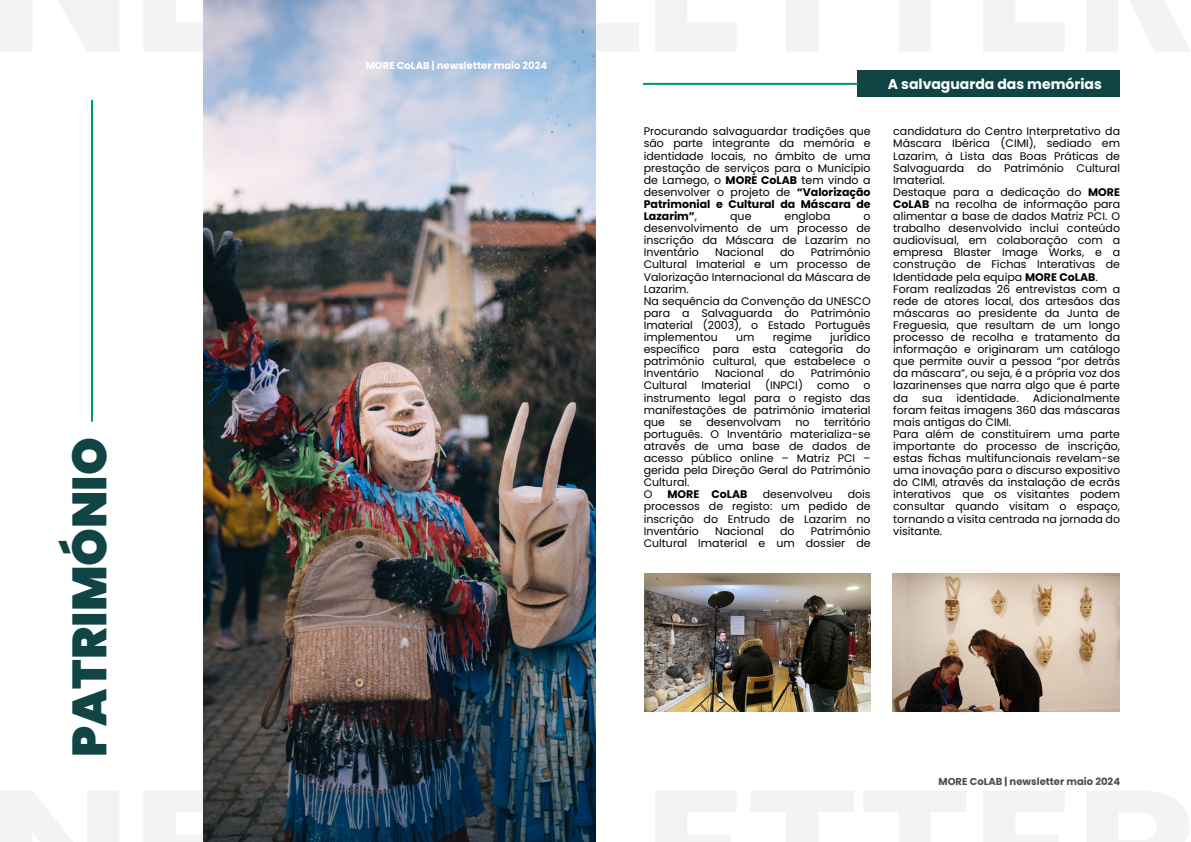
<style>
.page{position:relative;width:1191px;height:842px;background:#fff}
.page>*{position:absolute;margin:0;border:0;box-sizing:border-box;transform-origin:0 0}
.t1{font:900 48px "Poppins";color:#114545}
.t2{font:700 14px "Poppins";color:#fff}
.t3{font:11px/12.1px "Poppins";color:#000;text-align:justify}
.t4{font:700 11px "Poppins";color:#000}
.t5{font:700 10px "Poppins";color:#fff}
.t6{font:700 10px "Poppins";color:#4d4d4d}
.s1{font-weight:700}
</style>
<div class="page">
<img style="left:892px;top:574px;width:227px;height:137px">
<img style="left:644px;top:574px;width:226px;height:137px">
<hr style="left:91px;top:101px;width:2px;height:320px;background:#009a69">
<div style="left:857px;top:71px;width:263px;height:26px;background:#114545"></div>
<hr style="left:643px;top:83px;width:214px;height:2px;background:#009a69">
<img style="left:204px;top:0;width:391px;height:842px">
<h1 class="t1" style="left:56px;top:757px;width:321px;rotate:-90deg">PATRIMÓNIO</h1>
<p class="t5" style="left:358px;top:59px;width:157px">MORE CoLAB | newsletter març</p>
<p class="t5" style="left:366px;top:59px;width:183px">MORE CoLAB | newsletter maio 2024</p>
<p class="t3" style="left:643px;top:125px;width:228px">Procurando salvaguardar tradições que são parte integrante da memória e identidade locais, no âmbito de uma prestação de serviços para o Município de Lamego, o <span class="s1">MORE CoLAB</span> tem vindo a desenvolver o projeto de <span class="s1">“Valorização Patrimonial e Cultural da Máscara de Lazarim”</span>,</p>
<p class="t3" style="left:730px;top:210px;width:23px">que</p>
<p class="t3" style="left:784px;top:210px;width:47px">engloba</p>
<p class="t3" style="left:643px;top:210px;width:228px;text-indent:220px">o desenvolvimento de um processo de inscrição da Máscara de Lazarim no Inventário</p>
<p class="t3" style="left:643px;top:246px;width:228px;text-align:left;text-indent:167px">Património<br>Cultural Imaterial e um processo de<br>Valorização Internacional da Máscara de<br>Lazarim.<br>Na sequência da Convenção da UNESCO para a Salvaguarda do Património<br>Imaterial (2003), o Estado Português implementou</p>
<p class="t3" style="left:715px;top:246px;width:50px">Nacional</p>
<p class="t3" style="left:780px;top:246px;width:16px">do</p>
<p class="t3" style="left:643px;top:331px;width:228px;text-indent:186px">jurídico específico para esta categoria do património cultural, que estabelece o Inventário</p>
<p class="t3" style="left:736px;top:331px;width:20px">um</p>
<p class="t3" style="left:772px;top:331px;width:41px">regime</p>
<p class="t3" style="left:715px;top:367px;width:50px">Nacional</p>
<p class="t3" style="left:780px;top:367px;width:16px">do</p>
<p class="t3" style="left:811px;top:367px;width:61px">Património</p>
<p class="t3" style="left:643px;top:380px;width:45px">Cultural</p>
<p class="t3" style="left:701px;top:380px;width:51px">Imaterial</p>
<p class="t3" style="left:765px;top:380px;width:39px">(INPCI)</p>
<p class="t3" style="left:817px;top:380px;width:34px">como</p>
<p class="t3" style="left:643px;top:380px;width:228px;text-indent:220px">o instrumento legal para o registo das manifestações de património imaterial que</p>
<p class="t3" style="left:643px;top:416px;width:228px;text-align:left;text-indent:180px">território português. O Inventário materializa-se através de uma base de dados de acesso público online – Matriz PCI – gerida pela Direção Geral do Património<br>Cultural.<br>O</p>
<p class="t3" style="left:679px;top:416px;width:14px">se</p>
<p class="t3" style="left:706px;top:416px;width:76px">desenvolvam</p>
<p class="t3" style="left:795px;top:416px;width:16px">no</p>
<p class="t3" style="left:643px;top:488px;width:228px;text-indent:204px">dois processos de registo: um pedido de inscrição do Entrudo de Lazarim no Inventário</p>
<p class="t4" style="left:667px;top:487px;width:81px">MORE CoLAB</p>
<p class="t3" style="left:762px;top:488px;width:71px">desenvolveu</p>
<p class="t3" style="left:643px;top:525px;width:228px;text-align:right">Património<br>Cultural Imaterial e um dossier de</p>
<p class="t3" style="left:715px;top:525px;width:50px">Nacional</p>
<p class="t3" style="left:780px;top:525px;width:16px">do</p>
<p class="t2" style="left:888px;top:74px;width:215px">A salvaguarda das memórias</p>
<p class="t3" style="left:893px;top:125px;width:228px;text-align:left">candidatura do Centro Interpretativo da Máscara Ibérica (CIMI), sediado em Lazarim, à Lista das Boas Práticas de Salvaguarda do Património Cultural Imaterial.<br>Destaque para a dedicação do <span class="s1">MORE CoLAB</span> na recolha de informação para alimentar a base de dados Matriz PCI. O trabalho desenvolvido inclui conteúdo audiovisual, em colaboração com a empresa Blaster Image Works, e a construção de Fichas Interativas de Identidade pela equipa <span class="s1">MORE CoLAB</span>.<br>Foram realizadas 26 entrevistas com a rede de atores local, dos artesãos das máscaras ao presidente da Junta de Freguesia, que resultam de um longo processo de recolha e tratamento da informação e originaram um catálogo que permite ouvir a pessoa “por detrás da máscara”, ou seja, é a própria voz dos lazarinenses que narra algo que é parte da</p>
<p class="t3" style="left:893px;top:392px;width:228px;text-align:left;text-indent:140px">Adicionalmente foram feitas imagens 360 das máscaras mais antigas do CIMI.<br>Para além de constituírem uma parte importante do processo de inscrição, estas fichas multifuncionais revelam-se uma inovação para o discurso expositivo do CIMI, através da instalação de ecrãs interativos que os visitantes podem consultar quando visitam o espaço, tornando a visita centrada na jornada do visitante.</p>
<p class="t3" style="left:922px;top:392px;width:22px">sua</p>
<p class="t3" style="left:956px;top:392px;width:64px">identidade.</p>
<p class="t6" style="left:938px;top:774px;width:183px">MORE CoLAB | newsletter maio 2024</p>
</div>
